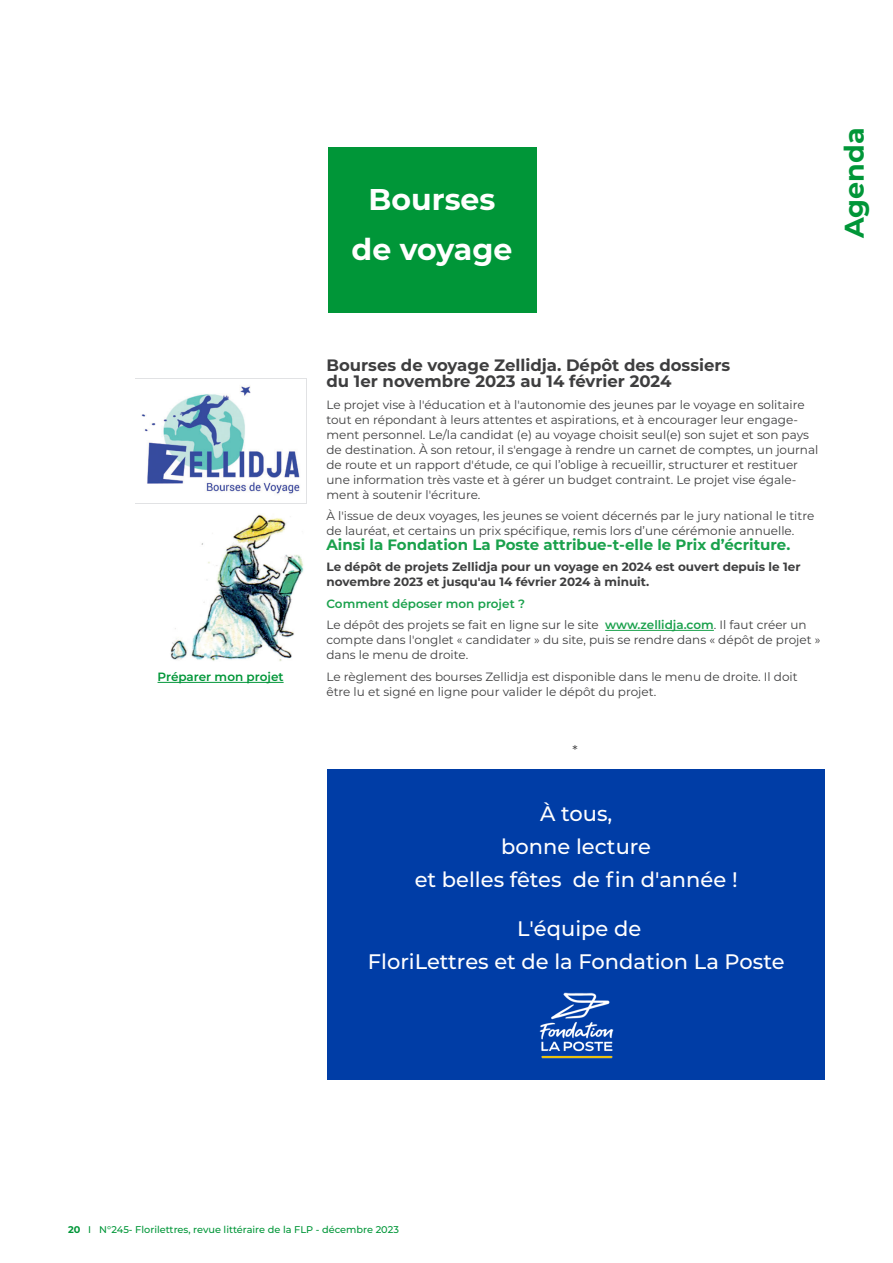
<style>
.page{position:relative;width:893px;height:1263px;background:#fff}
.page>*{position:absolute;margin:0;border:0;box-sizing:border-box;transform-origin:0 0}
.TITRE2_agenda{font:700 30px "Montserrat";color:#fff}
.PAGE_EN_COURS_rubriq{font:700 27px "Montserrat";color:#009638}
.TITRE2_agenda-2{font:500 21px/33px "Montserrat";color:#fff;text-align:center}
.EXTRAITS_CHOISIS_tex{font:700 16.5px/16.5px "Montserrat";color:#3e3e3f}
.EXTRAITS_CHOISIS_tex-2{font:700 15px "Montserrat";color:#1aa14c}
.TEXTE_COURANT{font:13.5px "Montserrat";color:#3e3e3f}
.EXTRAITS_CHOISIS_tex-3{font:12px/15px "Montserrat";color:#3e3e3f}
.EXTRAITS_CHOISIS_tex-4{font:700 12px/15px "Montserrat";color:#3e3e3f}
.EXTRAITS_CHOISIS_tex-5{font:600 12px "Montserrat";color:#1aa14c}
.EXTRAITS_CHOISIS_tex-6{font:600 12px "Montserrat";color:#009638}
.t1{font:500 9.75px "Montserrat";color:#009638}
.s1{font-weight:600;color:#1aa14c}
.s2{font-weight:700}
</style>
<div class="page">
<hr style="left:605px;top:630px;width:109px;height:1px;background:#1aa14c">
<div style="left:328px;top:147px;width:208px;height:165px;background:#009638"></div>
<img style="left:170px;top:514px;width:134px;height:147px">
<hr style="left:158px;top:682px;width:126px;height:1px;background:#009638">
<img style="left:141px;top:386px;width:159px;height:108px">
<div style="left:327px;top:770px;width:498px;height:310px;background:#003da6"></div>
<img style="left:539px;top:992px;width:75px;height:67px">
<p class="EXTRAITS_CHOISIS_tex-6" style="left:158px;top:668px;width:128px">Préparer mon projet</p>
<p class="TITRE2_agenda" style="left:369px;top:178px;width:128px">Bourses</p>
<p class="TITRE2_agenda" style="left:352px;top:227px;width:162px">de voyage</p>
<p class="PAGE_EN_COURS_rubriq" style="left:835px;top:238px;width:112px;rotate:-90deg">Agenda</p>
<p class="EXTRAITS_CHOISIS_tex" style="left:326px;top:356px;width:405px">Bourses de voyage Zellidja. Dépôt des dossiers du 1er novembre 2023 au 14 février 2024</p>
<p class="EXTRAITS_CHOISIS_tex-3" style="left:326px;top:396px;width:493px">Le projet vise à l'éducation et à l'autonomie des jeunes par le voyage en solitaire tout en répondant à leurs attentes et aspirations, et à encourager leur engage&shy;ment personnel. Le/la candidat (e) au voyage choisit seul(e) son sujet et son pays de destination. À son retour, il s'engage à rendre un carnet de comptes, un journal de route et un rapport d'étude, ce qui l’oblige à recueillir, structurer et restituer une information très vaste et à gérer un budget contraint. Le projet vise égale&shy;ment à soutenir l'écriture.</p>
<p class="EXTRAITS_CHOISIS_tex-3" style="left:326px;top:508px;width:489px">À l'issue de deux voyages, les jeunes se voient décernés par le jury national le titre de lauréat, et certains un prix spécifique, remis lors d’une cérémonie annuelle.</p>
<p class="EXTRAITS_CHOISIS_tex-2" style="left:326px;top:534px;width:465px">Ainsi la Fondation La Poste attribue-t-elle le Prix d’écriture.</p>
<p class="EXTRAITS_CHOISIS_tex-4" style="left:326px;top:559px;width:476px">Le dépôt de projets Zellidja pour un voyage en 2024 est ouvert depuis le 1er novembre 2023 et jusqu'au 14 février 2024 à minuit.</p>
<p class="EXTRAITS_CHOISIS_tex-5" style="left:326px;top:595px;width:200px">Comment déposer mon projet ?</p>
<p class="EXTRAITS_CHOISIS_tex-3" style="left:326px;top:617px;width:495px">Le dépôt des projets se fait en ligne sur le site <span class="s1">www.zellidja.com</span>. Il faut créer un compte dans l'onglet « candidater » du site, puis se rendre dans « dépôt de projet » dans le menu de droite.</p>
<p class="EXTRAITS_CHOISIS_tex-3" style="left:326px;top:668px;width:473px">Le règlement des bourses Zellidja est disponible dans le menu de droite. Il doit être lu et signé en ligne pour valider le dépôt du projet.</p>
<p class="TEXTE_COURANT" style="left:573px;top:740px;width:7px">*</p>
<p class="TITRE2_agenda-2" style="left:540px;top:796px;width:74px">À tous,</p>
<p class="TITRE2_agenda-2" style="left:501px;top:829px;width:151px">bonne lecture</p>
<p class="TITRE2_agenda-2" style="left:415px;top:862px;width:324px">et belles fêtes de fin d'année !</p>
<p class="TITRE2_agenda-2" style="left:368px;top:911px;width:418px">L'équipe de<br>FloriLettres et de la Fondation La Poste</p>
<p class="t1" style="left:68px;top:1223px;width:332px"><span class="s2">20</span> I N°245- Florilettres, revue littéraire de la FLP - décembre 2023</p>
</div>
